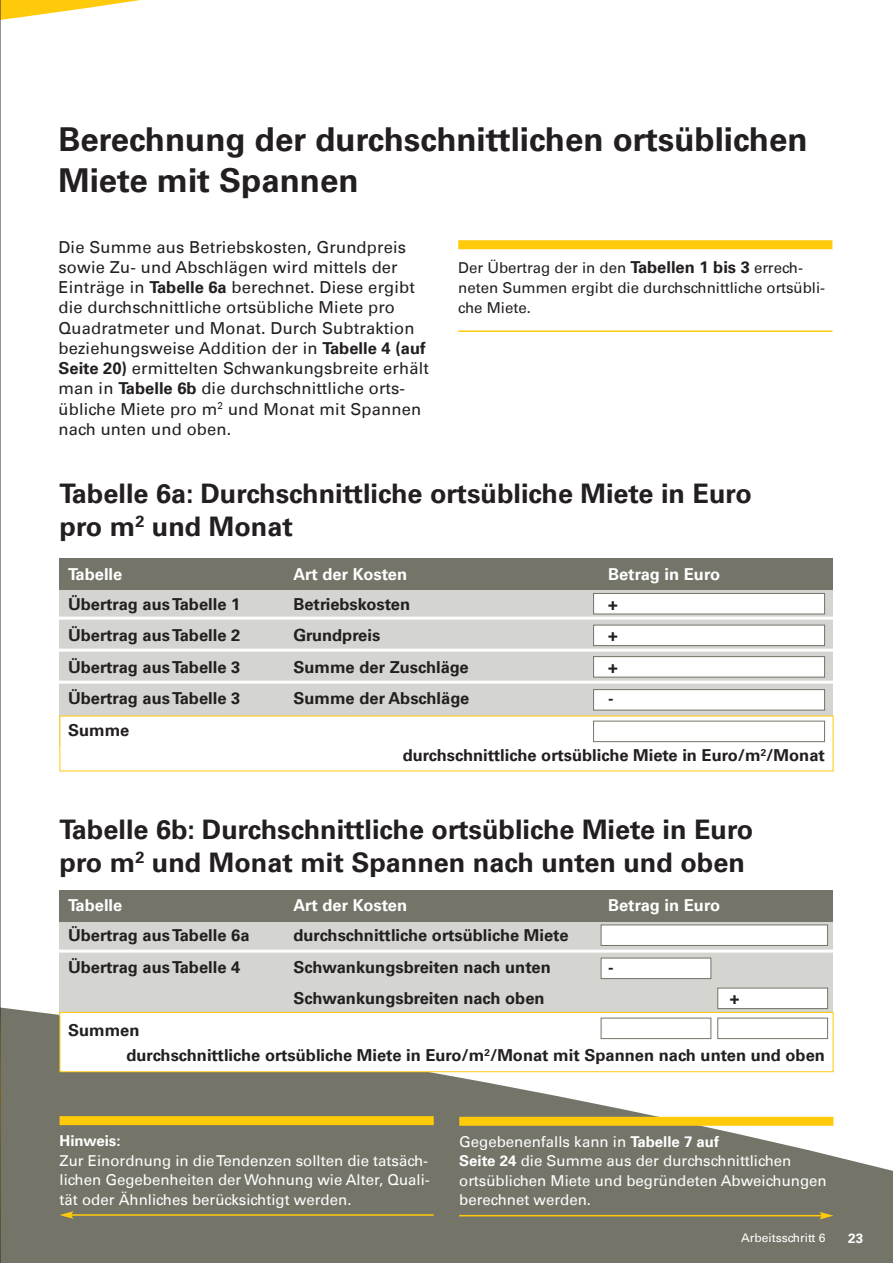
<style>
.page{position:relative;width:893px;height:1263px;background:#fff}
.page>*{position:absolute;margin:0;border:0;box-sizing:border-box;transform-origin:0 0}
.t1{font:700 33px/40.5px "Univers LT";color:#231f20}
.t2{font:700 27px/33px "Univers LT";color:#231f20}
.t3{font:700 16.5px/25.5px "Univers LT";color:#231f20}
.t4{font:16.5px/20.2px "Univers LT";letter-spacing:.01em;color:#231f20}
.t5{font:700 16.5px "Univers LT";color:#fff}
.t6{font:15px/19.5px "Univers LT";color:#fff}
.t7{font:15px/20.2px "Univers LT";color:#231f20}
.t8{font:700 15px "Univers LT";color:#fff}
.t9{font:700 13.5px "Univers LT";color:#fff}
.t10{font:12px "Univers LT";color:#fff}
.s1{font-weight:700}
.s2{font-weight:700;font-size:16.5px}
</style>
<div class="page">
<svg style="left:1px;top:946px;width:892px;height:317px;fill:#747468"></svg>
<svg style="left:1px;top:0;width:139px;height:20px"></svg>
<hr style="left:0;top:0;width:1px;height:1263px;background:#231f20">
<hr style="left:29px;top:980px;width:833px;height:3px;background:#fff">
<hr style="left:458px;top:330px;width:374px;height:2px;background:#feca0a">
<div style="left:458px;top:240px;width:374px;height:9px;background:#feca0a"></div>
<hr style="left:459px;top:1215px;width:363px;height:1px;background:#feca0a">
<svg style="left:820px;top:1212px;width:13px;height:7px"></svg>
<div style="left:459px;top:1117px;width:374px;height:9px;background:#feca0a"></div>
<div style="left:60px;top:558px;width:773px;height:187px;background:#d4d4d0"></div>
<div style="left:60px;top:558px;width:773px;height:32px;background:#747468"></div>
<hr style="left:29px;top:617px;width:833px;height:3px;background:#fff">
<hr style="left:29px;top:649px;width:833px;height:3px;background:#fff">
<hr style="left:29px;top:681px;width:833px;height:3px;background:#fff">
<div style="left:594px;top:594px;width:230px;height:20px;background:#fff"></div>
<div style="left:593px;top:593px;width:232px;height:21px;border:1px solid #747468"></div>
<div style="left:594px;top:625px;width:230px;height:20px;background:#fff"></div>
<div style="left:593px;top:625px;width:232px;height:21px;border:1px solid #747468"></div>
<div style="left:594px;top:657px;width:230px;height:20px;background:#fff"></div>
<div style="left:593px;top:656px;width:232px;height:21px;border:1px solid #747468"></div>
<div style="left:594px;top:690px;width:230px;height:20px;background:#fff"></div>
<div style="left:593px;top:689px;width:232px;height:21px;border:1px solid #747468"></div>
<div style="left:60px;top:716px;width:773px;height:55px;background:#fff"></div>
<div style="left:593px;top:721px;width:232px;height:21px;border:1px solid #747468"></div>
<div style="left:60px;top:890px;width:773px;height:126px;background:#d4d4d0"></div>
<div style="left:60px;top:890px;width:773px;height:31px;background:#747468"></div>
<hr style="left:29px;top:950px;width:833px;height:3px;background:#fff">
<div style="left:601px;top:925px;width:226px;height:20px;background:#fff"></div>
<div style="left:601px;top:924px;width:227px;height:22px;border:1px solid #747468"></div>
<div style="left:601px;top:958px;width:109px;height:20px;background:#fff"></div>
<div style="left:601px;top:958px;width:110px;height:21px;border:1px solid #747468"></div>
<div style="left:60px;top:1013px;width:773px;height:58px;background:#fff"></div>
<div style="left:60px;top:1012px;width:773px;height:60px;border:1px solid #feca0a"></div>
<div style="left:601px;top:1018px;width:110px;height:21px;border:1px solid #747468"></div>
<div style="left:718px;top:988px;width:109px;height:20px;background:#fff"></div>
<div style="left:717px;top:988px;width:111px;height:21px;border:1px solid #747468"></div>
<div style="left:717px;top:1018px;width:111px;height:21px;border:1px solid #747468"></div>
<hr style="left:71px;top:1214px;width:363px;height:2px;background:#feca0a">
<svg style="left:60px;top:1211px;width:13px;height:8px"></svg>
<div style="left:60px;top:1116px;width:374px;height:9px;background:#feca0a"></div>
<h1 class="t1" style="left:59px;top:120px;width:750px">Berechnung der durchschnittlichen ortsüblichen<br>Miete mit Spannen</h1>
<p class="t4" style="left:59px;top:238px;width:372px">Die Summe aus Betriebskosten, Grundpreis sowie Zu- und Abschlägen wird mittels der Einträge in <span class="s1">Tabelle 6a</span> berechnet. Diese ergibt die durchschnittliche ortsübliche Miete pro Quadratmeter und Monat. Durch Subtraktion beziehungsweise Addition der in <span class="s1">Tabelle 4 (auf Seite 20)</span> ermittelten Schwankungsbreite erhält man in <span class="s1">Tabelle 6b</span> die durchschnittliche orts&shy;übliche Miete pro m<sup>2</sup> und Monat mit Spannen nach unten und oben.</p>
<p class="t7" style="left:458px;top:259px;width:369px">Der Übertrag der in den <span class="s2">Tabellen 1 bis 3</span> errech&shy;neten Summen ergibt die durchschnittliche ortsübli&shy;che Miete.</p>
<h2 class="t2" style="left:60px;top:477px;width:694px">Tabelle 6a: Durchschnittliche ortsübliche Miete in Euro pro m<sup>2</sup> und Monat</h2>
<p class="t5" style="left:68px;top:564px;width:56px">Tabelle</p>
<p class="t5" style="left:293px;top:564px;width:115px">Art der Kosten</p>
<p class="t5" style="left:608px;top:564px;width:114px">Betrag in Euro</p>
<p class="t3" style="left:68px;top:591px;width:174px">Übertrag aus Tabelle 1</p>
<p class="t3" style="left:293px;top:591px;width:118px">Betriebskosten</p>
<p class="t3" style="left:608px;top:591px;width:11px">+</p>
<p class="t3" style="left:68px;top:623px;width:174px">Übertrag aus Tabelle 2</p>
<p class="t3" style="left:293px;top:623px;width:88px">Grundpreis</p>
<p class="t3" style="left:608px;top:623px;width:11px">+</p>
<p class="t3" style="left:68px;top:654px;width:174px">Übertrag aus Tabelle 3</p>
<p class="t3" style="left:293px;top:654px;width:177px">Summe der Zuschläge</p>
<p class="t3" style="left:608px;top:654px;width:11px">+</p>
<p class="t3" style="left:68px;top:686px;width:174px">Übertrag aus Tabelle 3</p>
<p class="t3" style="left:293px;top:686px;width:177px">Summe der Abschläge</p>
<p class="t3" style="left:608px;top:686px;width:7px">-</p>
<p class="t3" style="left:68px;top:717px;width:63px">Summe</p>
<p class="t3" style="left:403px;top:743px;width:424px">durchschnittliche ortsübliche Miete in Euro/m<sup>2</sup>/Monat</p>
<h2 class="t2" style="left:60px;top:813px;width:695px">Tabelle 6b: Durchschnittliche ortsübliche Miete in Euro pro m<sup>2</sup> und Monat mit Spannen nach unten und oben</h2>
<p class="t5" style="left:68px;top:896px;width:56px">Tabelle</p>
<p class="t5" style="left:293px;top:896px;width:115px">Art der Kosten</p>
<p class="t5" style="left:608px;top:896px;width:114px">Betrag in Euro</p>
<p class="t3" style="left:68px;top:923px;width:183px">Übertrag aus Tabelle 6a</p>
<p class="t3" style="left:293px;top:923px;width:277px">durchschnittliche ortsübliche Miete</p>
<p class="t3" style="left:68px;top:954px;width:174px">Übertrag aus Tabelle 4</p>
<p class="t3" style="left:293px;top:954px;width:259px">Schwankungsbreiten nach unten</p>
<p class="t3" style="left:608px;top:954px;width:7px">-</p>
<p class="t3" style="left:293px;top:986px;width:253px">Schwankungsbreiten nach oben</p>
<p class="t3" style="left:730px;top:986px;width:11px">+</p>
<p class="t3" style="left:126px;top:1017px;width:700px;text-indent:-58px">Summen<br>durchschnittliche ortsübliche Miete in Euro/m<sup>2</sup>/Monat mit Spannen nach unten und oben</p>
<p class="t8" style="left:60px;top:1132px;width:63px">Hinweis:</p>
<p class="t6" style="left:60px;top:1152px;width:372px;text-align:justify">Zur Einordnung in die Tendenzen sollten die tatsäch&shy;lichen Gegebenheiten der Wohnung wie Alter, Quali&shy;tät oder Ähnliches berücksichtigt werden.</p>
<p class="t6" style="left:459px;top:1133px;width:369px">Gegebenenfalls kann in <span class="s1">Tabelle 7 auf<br>Seite 24</span> die Summe aus der durchschnittlichen ortsüblichen Miete und begründeten Abweichungen berechnet werden.</p>
<p class="t10" style="left:741px;top:1233px;width:86px">Arbeitsschritt 6</p>
<p class="t9" style="left:848px;top:1230px;width:17px">23</p>
</div>
